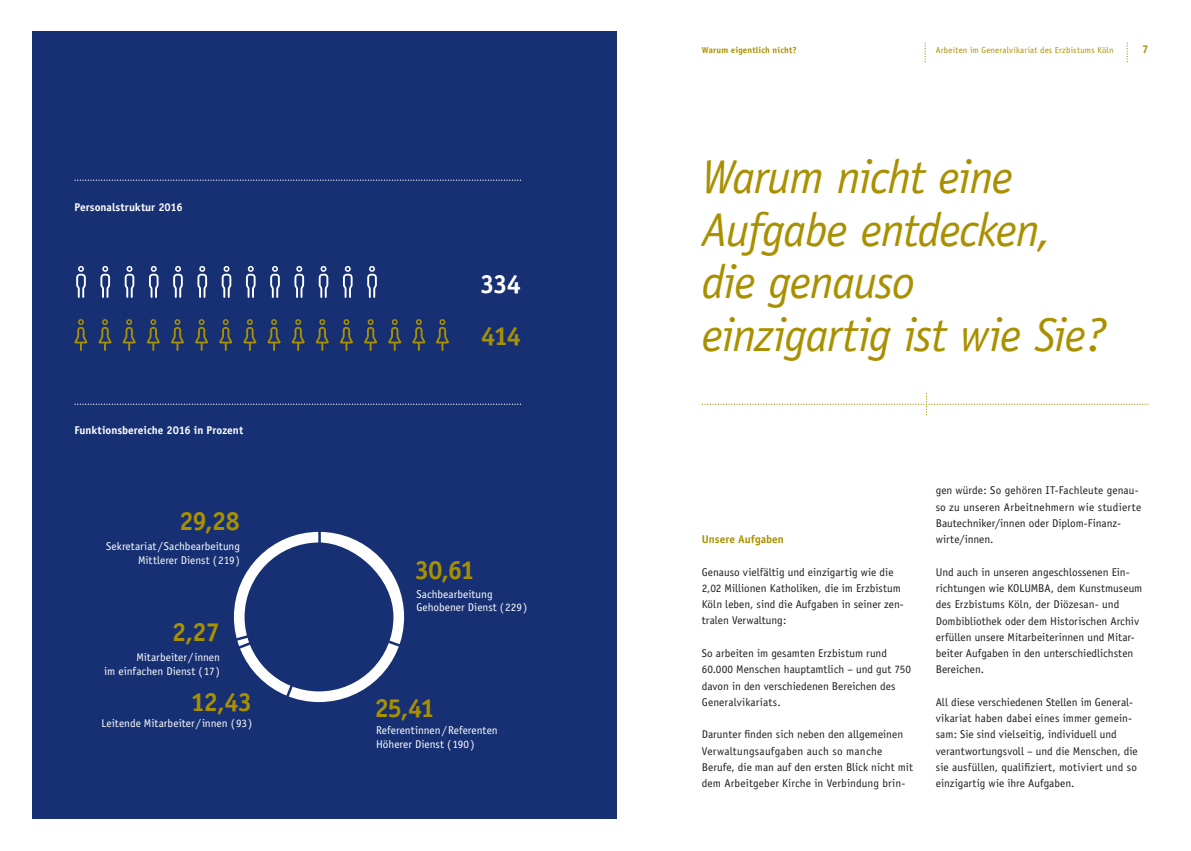
<style>
.page{position:relative;width:1191px;height:851px;background:#fff}
.page>*{position:absolute;margin:0;border:0;box-sizing:border-box;transform-origin:0 0}
.t1{font:italic 47.5px/52.5px "Officina Sans";letter-spacing:-.025em;color:#a99000}
.t2{font:700 26.25px "Officina Sans";letter-spacing:-.055em;color:#a99000}
.t3{font:700 26.25px "Officina Sans";color:#fff}
.t4{font:11.25px/16.2px "Officina Sans";color:#1d1d1b}
.t5{font:11.25px/13.8px "Officina Sans";color:#fff}
.t6{font:700 11.25px "Officina Sans";color:#fff}
.t7{font:700 11.25px "Officina Sans";color:#a99000}
.t8{font:8.75px "Officina Sans";letter-spacing:.02em;color:#a99000}
.t9{font:700 8.75px "Officina Sans";letter-spacing:.02em;color:#a99000}
</style>
<div class="page">
<div style="left:32px;top:32px;width:585px;height:787px;background:#163073"></div>
<svg style="left:76px;top:266px;width:10px;height:32px"></svg>
<svg style="left:246px;top:266px;width:9px;height:32px"></svg>
<svg style="left:100px;top:266px;width:10px;height:32px"></svg>
<svg style="left:270px;top:266px;width:10px;height:32px"></svg>
<svg style="left:125px;top:266px;width:9px;height:32px"></svg>
<svg style="left:294px;top:266px;width:10px;height:32px"></svg>
<svg style="left:149px;top:266px;width:10px;height:32px"></svg>
<svg style="left:319px;top:266px;width:9px;height:32px"></svg>
<svg style="left:173px;top:266px;width:10px;height:32px"></svg>
<svg style="left:343px;top:266px;width:9px;height:32px"></svg>
<svg style="left:197px;top:266px;width:10px;height:32px"></svg>
<svg style="left:367px;top:266px;width:10px;height:32px"></svg>
<svg style="left:222px;top:266px;width:9px;height:32px"></svg>
<svg style="left:74px;top:319px;width:13px;height:32px"></svg>
<svg style="left:243px;top:319px;width:13px;height:32px"></svg>
<svg style="left:99px;top:319px;width:12px;height:32px"></svg>
<svg style="left:267px;top:319px;width:13px;height:32px"></svg>
<svg style="left:123px;top:319px;width:13px;height:32px"></svg>
<svg style="left:292px;top:319px;width:13px;height:32px"></svg>
<svg style="left:147px;top:319px;width:13px;height:32px"></svg>
<svg style="left:316px;top:319px;width:13px;height:32px"></svg>
<svg style="left:171px;top:319px;width:13px;height:32px"></svg>
<svg style="left:340px;top:319px;width:13px;height:32px"></svg>
<svg style="left:388px;top:319px;width:13px;height:32px"></svg>
<svg style="left:195px;top:319px;width:13px;height:32px"></svg>
<svg style="left:364px;top:319px;width:13px;height:32px"></svg>
<svg style="left:412px;top:319px;width:13px;height:32px"></svg>
<svg style="left:436px;top:319px;width:13px;height:32px"></svg>
<svg style="left:219px;top:319px;width:13px;height:32px"></svg>
<div style="left:234px;top:531px;width:170px;height:171px;background:#fff;border-radius:50%"></div>
<div style="left:244px;top:542px;width:149px;height:149px;background:#163073;border-radius:50%"></div>
<hr style="left:318px;top:489px;width:3px;height:128px;background:#163073">
<svg style="left:233px;top:613px;width:172px;height:90px"></svg>
<svg style="left:702px;top:393px;width:446px;height:22px"></svg>
<svg style="left:924px;top:43px;width:1px;height:19px"></svg>
<svg style="left:1126px;top:43px;width:1px;height:19px"></svg>
<svg style="left:74px;top:403px;width:447px;height:2px"></svg>
<svg style="left:74px;top:179px;width:447px;height:2px"></svg>
<p class="t6" style="left:74px;top:200px;width:110px">Personalstruktur 2016</p>
<p class="t6" style="left:74px;top:423px;width:170px">Funktionsbereiche 2016 in Prozent</p>
<h2 class="t2" style="left:179px;top:504px;width:62px">29,28</h2>
<p class="t5" style="left:106px;top:539px;width:135px;text-align:right">Sekretariat/Sachbearbeitung<br>Mittlerer Dienst (219)</p>
<h2 class="t2" style="left:172px;top:615px;width:50px">2,27</h2>
<p class="t5" style="left:104px;top:650px;width:117px;text-align:right">Mitarbeiter/innen<br>im einfachen Dienst (17)</p>
<h2 class="t3" style="left:480px;top:267px;width:43px">334</h2>
<h2 class="t2" style="left:481px;top:319px;width:42px">414</h2>
<h2 class="t2" style="left:415px;top:554px;width:62px">30,61</h2>
<p class="t5" style="left:416px;top:586px;width:112px">Sachbearbeitung<br>Gehobener Dienst (229)</p>
<h2 class="t2" style="left:191px;top:685px;width:63px">12,43</h2>
<h2 class="t2" style="left:374px;top:691px;width:62px">25,41</h2>
<p class="t5" style="left:101px;top:715px;width:152px">Leitende Mitarbeiter/innen (93)</p>
<p class="t5" style="left:376px;top:723px;width:123px">Referentinnen/Referenten<br>Höherer Dienst (190)</p>
<p class="t9" style="left:702px;top:45px;width:97px">Warum eigentlich nicht?</p>
<p class="t8" style="left:935px;top:45px;width:179px">Arbeiten im Generalvikariat des Erzbistums Köln</p>
<p class="t7" style="left:1142px;top:42px;width:8px">7</p>
<h1 class="t1" style="left:702px;top:151px;width:407px">Warum nicht eine<br>Aufgabe entdecken, die genauso einzigartig ist wie Sie?</h1>
<p class="t7" style="left:702px;top:532px;width:84px">Unsere Aufgaben</p>
<p class="t4" style="left:702px;top:563px;width:204px">Genauso vielfältig und einzigartig wie die 2,02 Millionen Katholiken, die im Erzbistum Köln leben, sind die Aufgaben in seiner zen&shy;tralen Verwaltung:</p>
<p class="t4" style="left:702px;top:645px;width:211px">So arbeiten im gesamten Erzbistum rund 60.000 Menschen hauptamtlich – und gut 750 davon in den verschiedenen Bereichen des Generalvikariats.</p>
<p class="t4" style="left:702px;top:726px;width:213px">Darunter finden sich neben den allgemeinen Verwaltungsaufgaben auch so manche Berufe, die man auf den ersten Blick nicht mit dem Arbeitgeber Kirche in Verbindung brin-</p>
<p class="t4" style="left:935px;top:482px;width:207px">gen würde: So gehören IT-Fachleute genau&shy;so zu unseren Arbeitnehmern wie studierte Bautechniker/innen oder Diplom-Finanz&shy;wirte/innen.</p>
<p class="t4" style="left:935px;top:563px;width:208px">Und auch in unseren angeschlossenen Ein&shy;richtungen wie KOLUMBA, dem Kunstmuseum des Erzbistums Köln, der Diözesan- und Dombibliothek oder dem Historischen Archiv erfüllen unsere Mitarbeiterinnen und Mitar&shy;beiter Aufgaben in den unterschiedlichsten Bereichen.</p>
<p class="t4" style="left:935px;top:693px;width:203px">All diese verschiedenen Stellen im General&shy;vikariat haben dabei eines immer gemein&shy;sam: Sie sind vielseitig, individuell und verantwortungsvoll – und die Menschen, die sie ausfüllen, qualifiziert, motiviert und so einzigartig wie ihre Aufgaben.</p>
</div>
